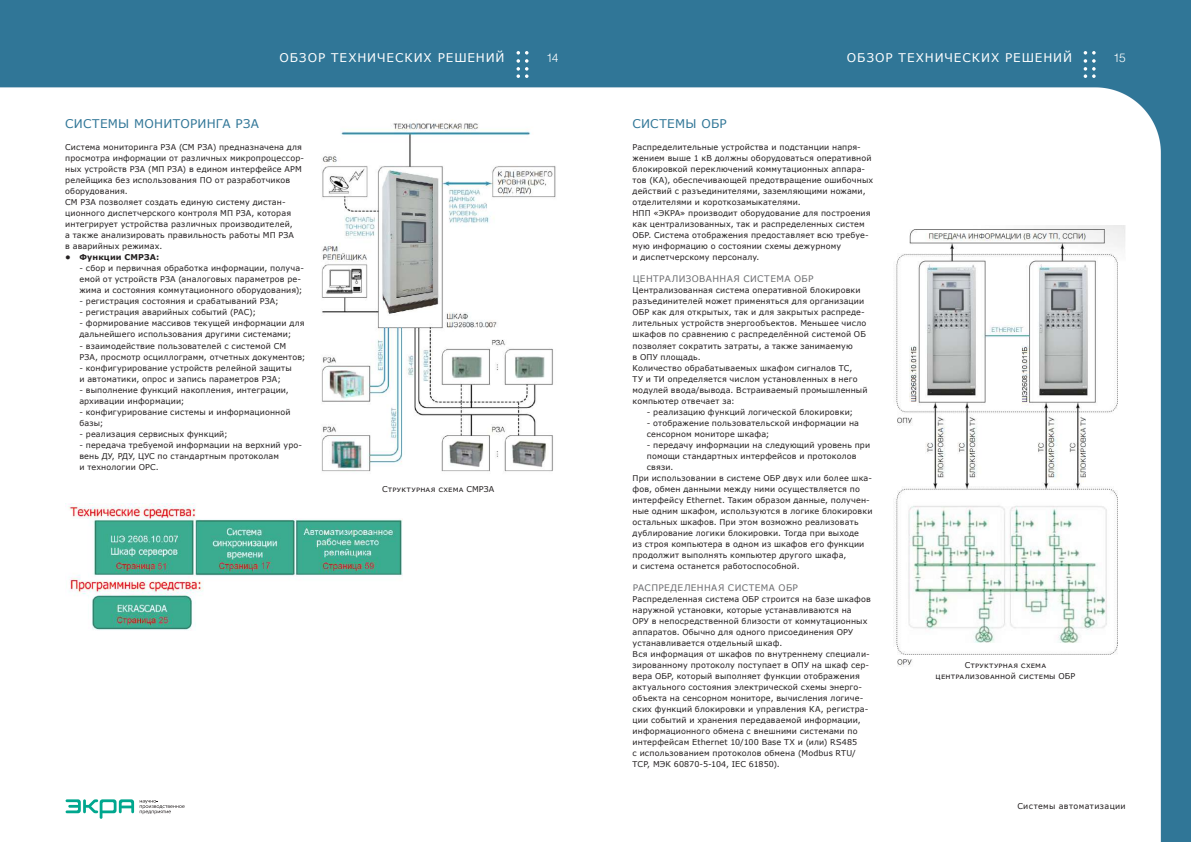
<style>
.page{position:relative;width:1191px;height:842px;background:#fff}
.page>*{position:absolute;margin:0;border:0;box-sizing:border-box;transform-origin:0 0}
.t1{font:12px "Verdana";letter-spacing:.075em;color:#fff}
.t2{font:12px "Verdana";letter-spacing:.02em;color:#307697}
.t3{font:300 12px "Helios";color:#fff}
.t4{font:9px "Verdana";letter-spacing:.04em;color:#6c6d70}
.t5{font:8px/11px "Verdana";letter-spacing:.015em;color:#231f20}
.t6{font:8px "Verdana";letter-spacing:.05em;color:#231f20}
.t7{font:700 8px "Verdana";letter-spacing:.02em;color:#231f20}
</style>
<div class="page">
<img style="left:0;top:0;width:1191px;height:842px">
<svg style="left:1083px;top:51px;width:12px;height:27px"></svg>
<svg style="left:516px;top:51px;width:12px;height:27px"></svg>
<svg style="left:66px;top:799px;width:68px;height:20px"></svg>
<svg style="left:140px;top:800px;width:45px;height:14px"></svg>
<img style="left:318px;top:120px;width:240px;height:357px">
<img style="left:65px;top:504px;width:338px;height:126px">
<img style="left:885px;top:225px;width:240px;height:445px">
<h1 class="t1" style="left:279px;top:49px;width:226px">ОБЗОР ТЕХНИЧЕСКИХ РЕШЕНИЙ</h1>
<h1 class="t1" style="left:847px;top:49px;width:226px">ОБЗОР ТЕХНИЧЕСКИХ РЕШЕНИЙ</h1>
<h1 class="t3" style="left:546px;top:50px;width:14px">14</h1>
<h1 class="t3" style="left:1113px;top:50px;width:14px">15</h1>
<h1 class="t2" style="left:65px;top:116px;width:195px">СИСТЕМЫ МОНИТОРИНГА РЗА</h1>
<h1 class="t2" style="left:632px;top:116px;width:96px">СИСТЕМЫ ОБР</h1>
<p class="t5" style="left:65px;top:142px;width:240px">Система мониторинга РЗА (СМ РЗА) предназначена для просмотра информации от различных микропроцессор&shy;ных устройств РЗА (МП РЗА) в едином интерфейсе АРМ релейщика без использования ПО от разработчиков оборудования.<br>СМ РЗА позволяет создать единую систему дистан&shy;ционного диспетчерского контроля МП РЗА, которая интегрирует устройства различных производителей,<br>а также анализировать правильность работы МП РЗА<br>в аварийных режимах.</p>
<p class="t7" style="left:65px;top:252px;width:95px">• Функции СМРЗА:</p>
<p class="t5" style="left:79px;top:263px;width:226px">- сбор и первичная обработка информации, получа&shy;емой от устройств РЗА (аналоговых параметров ре&shy;жима и состояния коммутационного оборудования);</p>
<p class="t5" style="left:79px;top:296px;width:201px">- регистрация состояния и срабатываний РЗА;</p>
<p class="t5" style="left:79px;top:307px;width:178px">- регистрация аварийных событий (РАС);</p>
<p class="t5" style="left:79px;top:318px;width:227px">- формирование массивов текущей информации для дальнейшего использования другими системами;</p>
<p class="t5" style="left:79px;top:340px;width:228px">- взаимодействие пользователей с системой СМ<br>РЗА, просмотр осциллограмм, отчетных документов;</p>
<p class="t5" style="left:79px;top:362px;width:214px">- конфигурирование устройств релейной защиты и автоматики, опрос и запись параметров РЗА;</p>
<p class="t5" style="left:79px;top:384px;width:211px">- выполнение функций накопления, интеграции, архивации информации;</p>
<p class="t5" style="left:79px;top:406px;width:213px">- конфигурирование системы и информационной базы;</p>
<p class="t5" style="left:79px;top:428px;width:150px">- реализация сервисных функций;</p>
<p class="t5" style="left:79px;top:439px;width:224px">- передача требуемой информации на верхний уро&shy;вень ДУ, РДУ, ЦУС по стандартным протоколам<br>и технологии ОРС.</p>
<p class="t5" style="left:632px;top:142px;width:242px">Распределительные устройства и подстанции напря&shy;жением выше 1 кВ должны оборудоваться оперативной блокировкой переключений коммутационных аппара&shy;тов (КА), обеспечивающей предотвращение ошибочных действий с разъединителями, заземляющими ножами, отделителями и короткозамыкателями.<br>НПП «ЭКРА» производит оборудование для построения как централизованных, так и распределенных систем ОБР. Система отображения предоставляет всю требуе&shy;мую информацию о состоянии схемы дежурному<br>и диспетчерскому персоналу.</p>
<p class="t4" style="left:633px;top:273px;width:182px">ЦЕНТРАЛИЗОВАННАЯ СИСТЕМА ОБР</p>
<p class="t5" style="left:632px;top:285px;width:236px">Централизованная система оперативной блокировки разъединителей может применяться для организации ОБР как для открытых, так и для закрытых распреде&shy;лительных устройств энергообъектов. Меньшее число шкафов по сравнению с распределённой системой ОБ позволяет сократить затраты, а также занимаемую<br>в ОПУ площадь.<br>Количество обрабатываемых шкафом сигналов ТС,<br>ТУ и ТИ определяется числом установленных в него модулей ввода/вывода. Встраиваемый промышленный компьютер отвечает за:</p>
<p class="t5" style="left:647px;top:406px;width:208px">- реализацию функций логической блокировки;</p>
<p class="t5" style="left:647px;top:417px;width:214px">- отображение пользовательской информации на сенсорном мониторе шкафа;</p>
<p class="t5" style="left:647px;top:439px;width:225px">- передачу информации на следующий уровень при</p>
<p class="t5" style="left:647px;top:450px;width:211px">помощи стандартных интерфейсов и протоколов</p>
<p class="t5" style="left:647px;top:461px;width:26px">связи.</p>
<p class="t5" style="left:632px;top:472px;width:241px">При использовании в системе ОБР двух или более шка-</p>
<p class="t5" style="left:632px;top:483px;width:229px">фов, обмен данными между ними осуществляется по</p>
<p class="t5" style="left:632px;top:494px;width:239px">интерфейсу Ethernet. Таким образом данные, получен-</p>
<p class="t5" style="left:632px;top:505px;width:241px">ные одним шкафом, используются в логике блокировки</p>
<p class="t5" style="left:632px;top:516px;width:227px">остальных шкафов. При этом возможно реализовать</p>
<p class="t5" style="left:632px;top:527px;width:228px">дублирование логики блокировки. Тогда при выходе</p>
<p class="t5" style="left:632px;top:538px;width:233px">из строя компьютера в одном из шкафов его функции</p>
<p class="t5" style="left:632px;top:549px;width:215px">продолжит выполнять компьютер другого шкафа,</p>
<p class="t5" style="left:632px;top:560px;width:166px">и система останется работоспособной.</p>
<p class="t4" style="left:633px;top:581px;width:167px">РАСПРЕДЕЛЕННАЯ СИСТЕМА ОБР</p>
<p class="t5" style="left:632px;top:593px;width:240px">Распределенная система ОБР строится на базе шкафов наружной установки, которые устанавливаются на<br>ОРУ в непосредственной близости от коммутационных аппаратов. Обычно для одного присоединения ОРУ устанавливается отдельный шкаф.<br>Вся информация от шкафов по внутреннему специали&shy;зированному протоколу поступает в ОПУ на шкаф сер&shy;вера ОБР, который выполняет функции отображения актуального состояния электрической схемы энерго&shy;объекта на сенсорном мониторе, вычисления логиче&shy;ских функций блокировки и управления КА, регистра&shy;ции событий и хранения передаваемой информации, информационного обмена с внешними системами по интерфейсам Ethernet 10/100 Base TX и (или) RS485<br>с использованием протоколов обмена (Modbus RTU/ TCP, МЭК 60870-5-104, IEC 61850).</p>
<p class="t5" style="left:382px;top:483px;width:114px">Структурная схема СМРЗА</p>
<p class="t5" style="left:935px;top:659px;width:141px;text-align:center">Структурная схема централизованной системы ОБР</p>
<p class="t6" style="left:1017px;top:801px;width:110px">Системы автоматизации</p>
</div>
